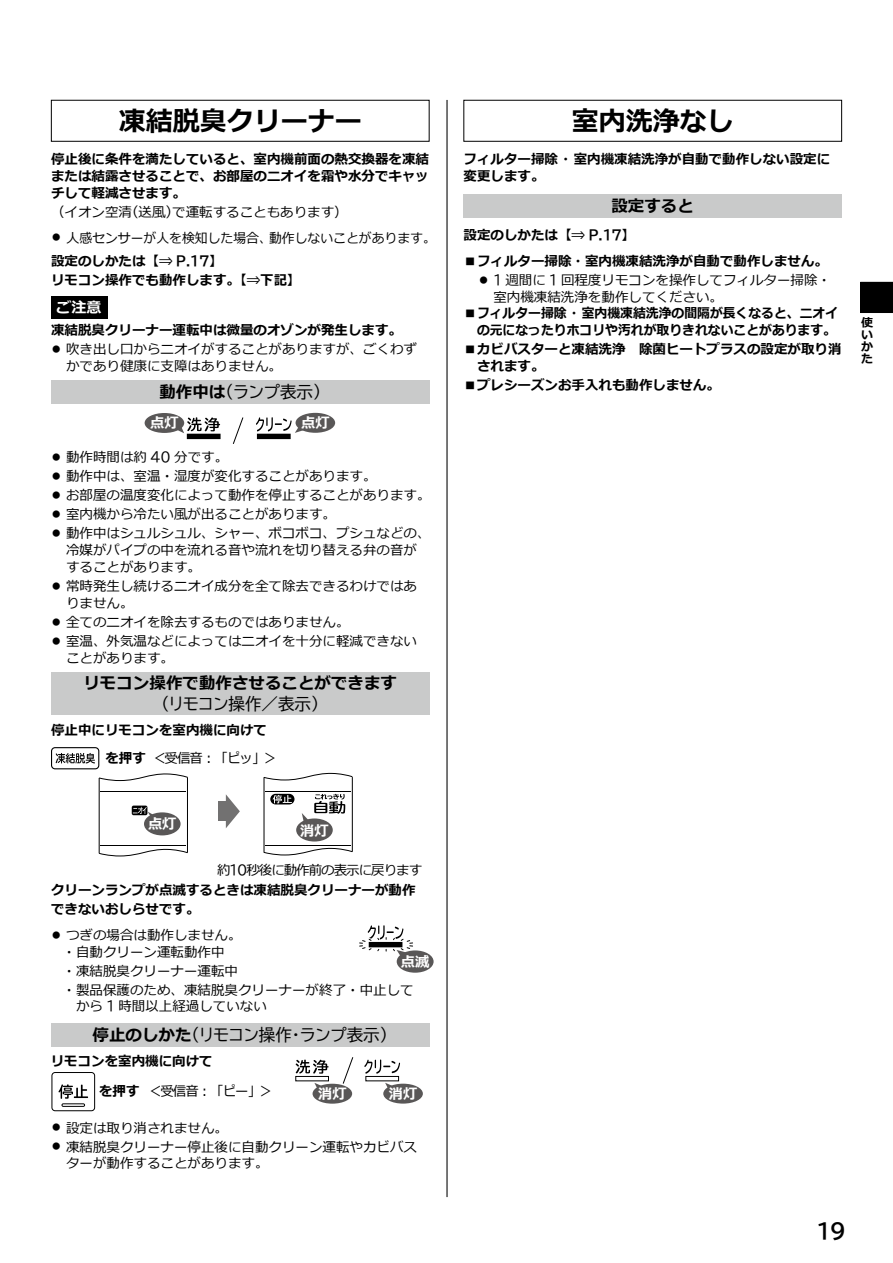
<style>
.page{position:relative;width:893px;height:1263px;background:#fff}
.page>*{position:absolute;margin:0;border:0;box-sizing:border-box;transform-origin:0 0}
.t1{font:700 27px "Meiryo";color:#000}
.t2{font:21px "BIZ UDP Gothic Bold";color:#000}
.t3{font:16.5px "BIZ UDP Gothic";color:#000}
.t4{font:700 16.5px "Meiryo";color:#000}
.t5{font:700 15px "Meiryo";color:#fff}
.t6{font:700 14.25px "Meiryo";color:#fff}
.t7{font:13.5px/19px "Meiryo";color:#000}
.t8{font:700 13.5px/16.8px "Meiryo";color:#000}
.t9{font:700 12px/12px "Meiryo";color:#000;text-align:justify}
.s1{font-family:"BIZ UDP Gothic"}
.s2{font-size:10.5px}
.s3{font-family:"BIZ UDP Gothic Bold";font-weight:400}
.s4{font-weight:400;font-size:10.5px}
.s5{font-weight:400}
.s6{font-family:"Meiryo";font-weight:700}
.s7{font-family:"BIZ UDP Gothic";font-weight:400}
</style>
<div class="page">
<div style="left:463px;top:100px;width:379px;height:42px;border:1px solid #000"></div>
<div style="left:463px;top:194px;width:379px;height:24px;background:#c9caca"></div>
<div style="left:51px;top:100px;width:378px;height:42px;border:1px solid #000"></div>
<svg style="left:51px;top:296px;width:56px;height:23px"></svg>
<div style="left:51px;top:380px;width:378px;height:24px;background:#c9caca"></div>
<div style="left:296px;top:413px;width:39px;height:20px;background:#595757;border-radius:50%"></div>
<div style="left:145px;top:413px;width:39px;height:20px;background:#595757;border-radius:50%"></div>
<svg style="left:177px;top:417px;width:43px;height:16px"></svg>
<div style="left:187px;top:434px;width:33px;height:5px;background:#000"></div>
<svg style="left:256px;top:417px;width:50px;height:16px"></svg>
<div style="left:257px;top:434px;width:33px;height:5px;background:#000"></div>
<svg style="left:232px;top:417px;width:12px;height:27px"></svg>
<div style="left:51px;top:672px;width:378px;height:43px;background:#c9caca"></div>
<div style="left:51px;top:747px;width:48px;height:22px;border:1px solid #000;border-radius:4px"></div>
<svg style="left:56px;top:753px;width:39px;height:10px"></svg>
<hr style="left:187px;top:777px;width:1px;height:76px;background:#000">
<hr style="left:99px;top:778px;width:1px;height:75px;background:#000">
<hr style="left:101px;top:791px;width:85px;height:1px;background:#000">
<hr style="left:101px;top:845px;width:85px;height:1px;background:#000">
<svg style="left:99px;top:849px;width:89px;height:7px"></svg>
<div style="left:144px;top:812px;width:37px;height:23px;background:#595757;border-radius:50%"></div>
<svg style="left:132px;top:805px;width:34px;height:26px"></svg>
<svg style="left:99px;top:773px;width:89px;height:8px"></svg>
<hr style="left:352px;top:777px;width:1px;height:75px;background:#000">
<hr style="left:264px;top:777px;width:1px;height:76px;background:#000">
<hr style="left:266px;top:791px;width:85px;height:1px;background:#000">
<hr style="left:266px;top:845px;width:85px;height:1px;background:#000">
<svg style="left:270px;top:794px;width:24px;height:10px"></svg>
<svg style="left:264px;top:848px;width:89px;height:7px"></svg>
<svg style="left:302px;top:794px;width:43px;height:41px"></svg>
<div style="left:296px;top:818px;width:37px;height:23px;background:#595757;border-radius:50%"></div>
<svg style="left:264px;top:773px;width:89px;height:7px"></svg>
<div style="left:219px;top:802px;width:10px;height:19px;background:#727171"></div>
<svg style="left:226px;top:794px;width:14px;height:34px"></svg>
<div style="left:51px;top:1023px;width:378px;height:23px;background:#c9caca"></div>
<svg style="left:296px;top:1059px;width:33px;height:15px"></svg>
<div style="left:295px;top:1076px;width:34px;height:5px;border:1px solid #000"></div>
<svg style="left:364px;top:1059px;width:36px;height:15px"></svg>
<div style="left:366px;top:1076px;width:33px;height:5px;border:1px solid #000"></div>
<div style="left:313px;top:1084px;width:39px;height:20px;background:#595757;border-radius:50%"></div>
<svg style="left:314px;top:1083px;width:8px;height:7px"></svg>
<div style="left:383px;top:1084px;width:40px;height:19px;background:#595757;border-radius:50%"></div>
<svg style="left:385px;top:1083px;width:8px;height:7px"></svg>
<svg style="left:342px;top:1057px;width:12px;height:27px"></svg>
<div style="left:52px;top:1072px;width:43px;height:39px;border:1px solid #000;border-radius:3px"></div>
<div style="left:62px;top:1103px;width:23px;height:3px;border:1px solid #000"></div>
<svg style="left:59px;top:1084px;width:29px;height:15px"></svg>
<div style="left:397px;top:950px;width:37px;height:23px;background:#595757;border-radius:50%"></div>
<svg style="left:359px;top:925px;width:54px;height:34px"></svg>
<div style="left:369px;top:942px;width:33px;height:5px;background:#000"></div>
<svg style="left:861px;top:282px;width:32px;height:31px"></svg>
<hr style="left:446px;top:100px;width:2px;height:1097px;background:#000">
<h1 class="t1" style="left:119px;top:102px;width:244px">凍結脱臭クリーナー</h1>
<p class="t8" style="left:51px;top:151px;width:380px;text-align:justify">停止後に条件を満たしていると、室内機前面の熱交換器を凍結または結露させることで、お部屋のニオイを霜や水分でキャッチして軽減させます。</p>
<p class="t7" style="left:51px;top:200px;width:386px;line-height:25.8px">（イオン空清<span class="s1">(</span>送風<span class="s1">)</span>で運転することもあります）<br><span class="s2">㓡</span>人感センサーが人を検知した場合、動作しないことがあります。</p>
<p class="t8" style="left:51px;top:252px;width:251px;line-height:19px">設定のしかたは【⇒ <span class="s3">P.17</span>】<br>リモコン操作でも動作します。【⇒下記】</p>
<p class="t5" style="left:57px;top:297px;width:46px">ご注意</p>
<p class="t8" style="left:51px;top:321px;width:367px;line-height:19px">凍結脱臭クリーナー運転中は微量のオゾンが発生します。<br><span class="s4">㓡</span><span class="s5">吹き出し口からニオイがすることがありますが、ごくわず</span></p>
<p class="t7" style="left:66px;top:357px;width:218px">かであり健康に支障はありません。</p>
<p class="t3" style="left:159px;top:384px;width:163px"><span class="s6">動作中は</span>(ランプ表示)</p>
<p class="t6" style="left:150px;top:413px;width:30px">点灯</p>
<p class="t6" style="left:301px;top:413px;width:30px">点灯</p>
<p class="t7" style="left:51px;top:449px;width:381px"><span class="s2">㓡</span>動作時間は約 <span class="s1">40</span> 分です。<br><span class="s2">㓡</span>動作中は、室温・湿度が変化することがあります。<br><span class="s2">㓡</span>お部屋の温度変化によって動作を停止することがあります。<span class="s2">㓡</span>室内機から冷たい風が出ることがあります。<br><span class="s2">㓡</span>動作中はシュルシュル、シャー、ボコボコ、プシュなどの、</p>
<p class="t7" style="left:66px;top:543px;width:353px;line-height:16.8px">冷媒がパイプの中を流れる音や流れを切り替える弁の音がすることがあります。</p>
<p class="t7" style="left:66px;top:579px;width:353px;line-height:16.8px;text-indent:-15px"><span class="s2">㓡</span>常時発生し続けるニオイ成分を全て除去できるわけではありません。</p>
<p class="t7" style="left:51px;top:613px;width:367px"><span class="s2">㓡</span>全てのニオイを除去するものではありません。<br><span class="s2">㓡</span>室温、外気温などによってはニオイを十分に軽減できない</p>
<p class="t7" style="left:66px;top:649px;width:110px">ことがあります。</p>
<p class="t4" style="left:83px;top:672px;width:315px">リモコン操作で動作させることができます</p>
<p class="t3" style="left:161px;top:696px;width:160px">（リモコン操作／表示）</p>
<p class="t8" style="left:105px;top:717px;width:174px;line-height:28.3px;text-indent:-54px">停止中にリモコンを室内機に向けてを押す<span class="s5">＜受信音︓「ピッ」＞</span></p>
<p class="t6" style="left:148px;top:813px;width:30px">点灯</p>
<p class="t6" style="left:300px;top:820px;width:30px">消灯</p>
<p class="t8" style="left:51px;top:861px;width:373px;line-height:19.6px;text-indent:166px"><span class="s5">約</span><span class="s7">10</span><span class="s5">秒後に動作前の表示に戻ります</span>クリーンランプが点滅するときは凍結脱臭クリーナーが動作できないおしらせです。</p>
<p class="t7" style="left:51px;top:927px;width:192px;line-height:16.8px;text-align:center"><span class="s2">㓡</span>つぎの場合は動作しません。・自動クリーン運転動作中</p>
<p class="t7" style="left:63px;top:962px;width:353px">・凍結脱臭クリーナー運転中<br>・製品保護のため、凍結脱臭クリーナーが終了・中止して</p>
<p class="t7" style="left:76px;top:998px;width:192px">から <span class="s1">1</span> 時間以上経過していない</p>
<p class="t3" style="left:93px;top:1026px;width:297px"><span class="s6">停止のしかた</span>(リモコン操作・ランプ表示)</p>
<p class="t6" style="left:401px;top:952px;width:30px">点滅</p>
<p class="t8" style="left:51px;top:1054px;width:163px">リモコンを室内機に向けて</p>
<p class="t7" style="left:148px;top:1082px;width:127px">＜受信音︓「ピー」＞</p>
<p class="t6" style="left:318px;top:1084px;width:30px">消灯</p>
<p class="t6" style="left:389px;top:1084px;width:30px">消灯</p>
<p class="t7" style="left:51px;top:1119px;width:367px"><span class="s2">㓡</span>設定は取り消されません。<br><span class="s2">㓡</span>凍結脱臭クリーナー停止後に自動クリーン運転やカビバス</p>
<p class="t7" style="left:66px;top:1155px;width:204px">ターが動作することがあります。</p>
<p class="t8" style="left:99px;top:1083px;width:42px">を押す</p>
<h1 class="t1" style="left:572px;top:102px;width:163px">室内洗浄なし</h1>
<p class="t8" style="left:463px;top:151px;width:368px">フィルター掃除・室内機凍結洗浄が自動で動作しない設定に変更します。</p>
<p class="t4" style="left:611px;top:195px;width:84px">設定すると</p>
<p class="t8" style="left:463px;top:228px;width:173px">設定のしかたは【⇒ <span class="s3">P.17</span>】</p>
<p class="t8" style="left:463px;top:252px;width:369px;line-height:19px;text-align:right">■フィルター掃除・室内機凍結洗浄が自動で動作しません。<span class="s4">㓡</span> <span class="s7">1</span> <span class="s5">週間に</span> <span class="s7">1</span> <span class="s5">回程度リモコンを操作してフィルター掃除・</span></p>
<p class="t7" style="left:493px;top:288px;width:231px">室内機凍結洗浄を動作してください。</p>
<p class="t8" style="left:463px;top:306px;width:376px;text-align:right">■フィルター掃除・室内機凍結洗浄の間隔が長くなると、ニオイの元になったりホコリや汚れが取りきれないことがあります。</p>
<p class="t8" style="left:477px;top:342px;width:366px;text-indent:-14px">■カビバスターと凍結洗浄　除菌ヒートプラスの設定が取り消されます。</p>
<p class="t8" style="left:463px;top:378px;width:258px">■プレシーズンお手入れも動作しません。</p>
<p class="t9" style="left:861px;top:317px;width:13px">使いかた</p>
<h2 class="t2" style="left:817px;top:1220px;width:31px">19</h2>
</div>
